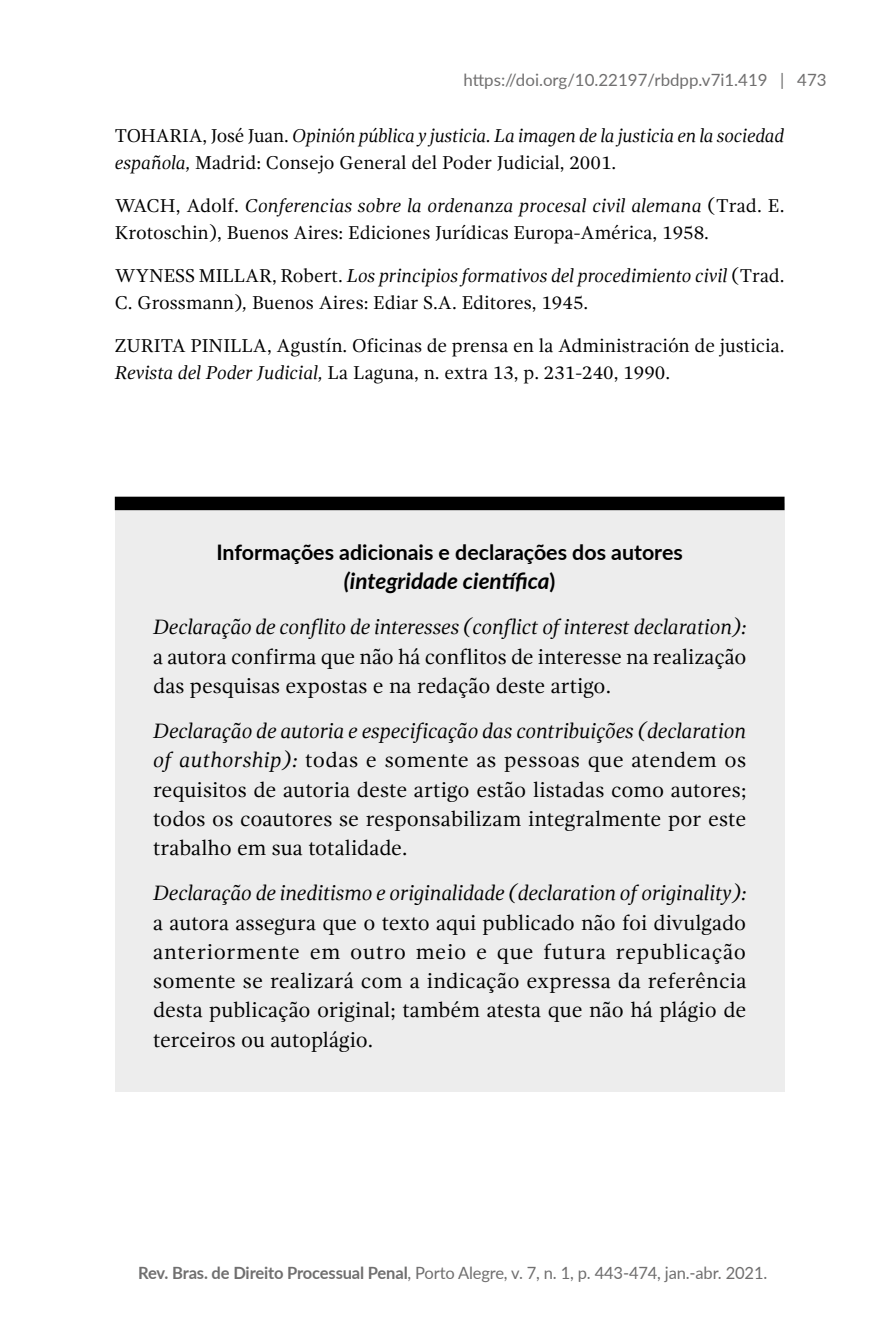
<style>
.page{position:relative;width:893px;height:1340px;background:#fff}
.page>*{position:absolute;margin:0;border:0;box-sizing:border-box;transform-origin:0 0}
.t1{font:italic 700 22.5px "Lato";color:#000}
.t2{font:21.38px/29.2px "Gandhi Serif";color:#000;text-align:justify}
.t3{font:italic 21.38px "Gandhi Serif";letter-spacing:-.005em;color:#000}
.t4{font:700 21.38px "Lato";color:#000}
.t5{font:19.12px/27px "Gandhi Serif";color:#000}
.t6{font:italic 19.12px/27px "Gandhi Serif";letter-spacing:-.01em;color:#000}
.t7{font:16.88px "Lato";letter-spacing:-.01em;color:#706f6f}
.s1{font-style:normal}
.s2{font-style:italic}
.s3{font-style:normal;font-size:21.38px}
.s4{font-weight:700}
</style>
<div class="page">
<div style="left:115px;top:503px;width:669px;height:589px;background:#ededed"></div>
<div style="left:115px;top:496px;width:669px;height:14px;background:#000"></div>
<p class="t7" style="left:463px;top:67px;width:323px">https://doi.org/10.22197/rbdpp.v7i1.419 |</p>
<p class="t6" style="left:115px;top:122px;width:671px"><span class="s1">TOHARIA, José Juan.</span> Opinión pública y justicia. La imagen de la justicia en la sociedad española, <span class="s1">Madrid: Consejo General del Poder Judicial, 2001.</span></p>
<p class="t5" style="left:115px;top:192px;width:671px">WACH, Adolf. <span class="s2">Conferencias sobre la ordenanza procesal civil alemana</span> (Trad. E.<br>Krotoschin), Buenos Aires: Ediciones Jurídicas Europa-América, 1958.</p>
<p class="t5" style="left:115px;top:262px;width:671px">WYNESS MILLAR, Robert. <span class="s2">Los principios formativos del procedimiento civil</span> (Trad.<br>C. Grossmann)<span class="s2">,</span> Buenos Aires: Ediar S.A. Editores, 1945.</p>
<p class="t5" style="left:115px;top:332px;width:671px">ZURITA PINILLA, Agustín. Oficinas de prensa en la Administración de justicia.<br><span class="s2">Revista del Poder Judicial,</span> La Laguna, n. extra 13, p. 231-240, 1990.</p>
<p class="t7" style="left:797px;top:67px;width:31px">473</p>
<p class="t4" style="left:216px;top:536px;width:468px">Informações adicionais e declarações dos autores</p>
<p class="t1" style="left:344px;top:564px;width:213px">(integridade científica<span class="s3">)</span></p>
<p class="t3" style="left:153px;top:615px;width:595px">Declaração de conflito de interesses (conflict of interest declaration):</p>
<p class="t2" style="left:153px;top:642px;width:595px">a autora confirma que não há conflitos de interesse na realização das pesquisas expostas e na redação deste artigo.</p>
<p class="t2" style="left:153px;top:716px;width:595px"><span class="s2">Declaração de autoria e especificação das contribuições (declaration of authorship):</span> todas e somente as pessoas que atendem os requisitos de autoria deste artigo estão listadas como autores; todos os coautores se responsabilizam integralmente por este trabalho em sua totalidade.</p>
<p class="t3" style="left:153px;top:881px;width:595px">Declaração de ineditismo e originalidade (declaration of originality):</p>
<p class="t2" style="left:153px;top:907px;width:595px">a autora assegura que o texto aqui publicado não foi divulgado anteriormente em outro meio e que futura republicação somente se realizará com a indicação expressa da referência desta publicação original; também atesta que não há plágio de terceiros ou autoplágio.</p>
<p class="t7" style="left:138px;top:1260px;width:631px"><span class="s4">Rev. Bras. de Direito Processual Penal</span>, Porto Alegre, v. 7, n. 1, p. 443-474, jan.-abr. 2021.</p>
</div>
